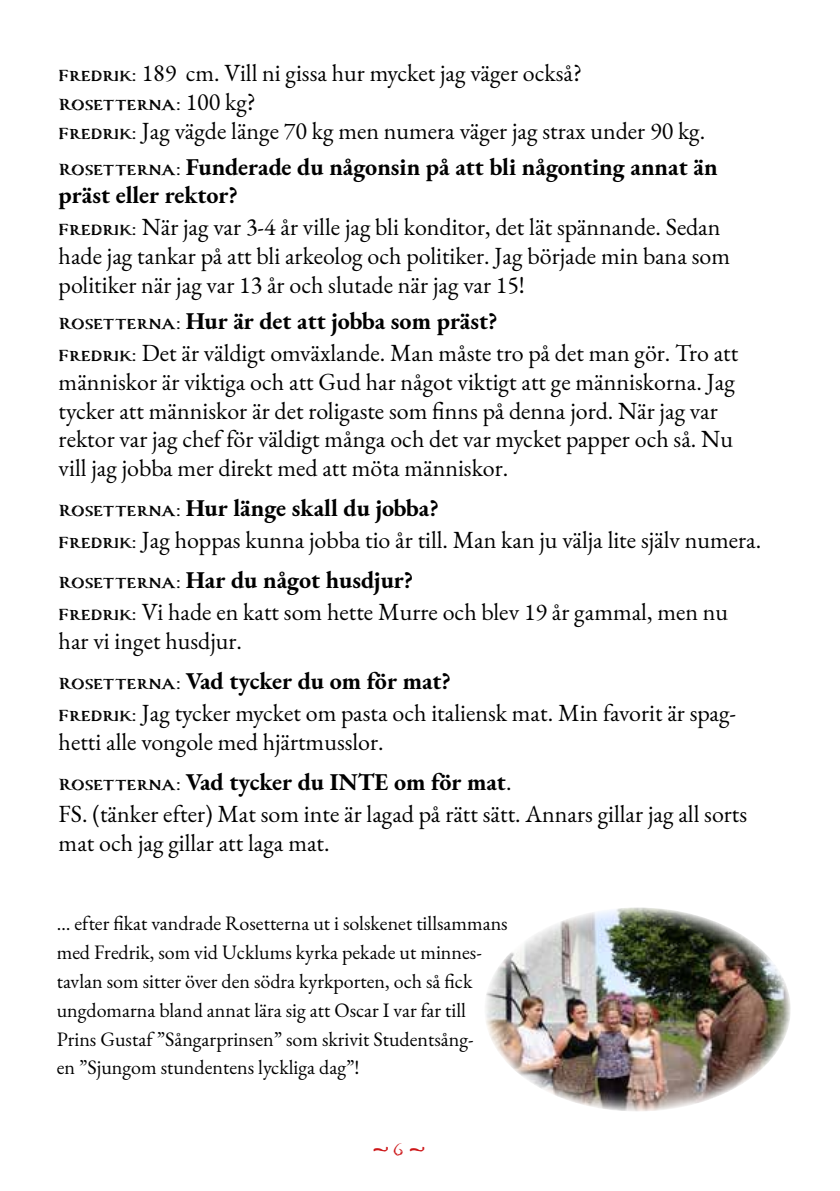
<style>
.page{position:relative;width:840px;height:1191px;background:#fff}
.page>*{position:absolute;margin:0;border:0;box-sizing:border-box;transform-origin:0 0}
.t1{font:24px/32px "EB Garamond";color:#000}
.t2{font:700 24px/40px "EB Garamond";color:#000}
.t3{font:20px/28.8px "EB Garamond";color:#000}
.t4{font:700 20px "Carta Marina";color:#000}
.t5{font:20px "Trattatello";color:#cd1719}
.s1{font-family:"Carta Marina";font-weight:700;font-size:20px}
.s2{font-family:"EB Garamond";font-weight:400;font-size:24px}
.s3{font-weight:700}
.s4{font-weight:400}
.s5{font-family:"Carta Marina";font-size:20px}
.s6{font-family:"Carta Marina"}
</style>
<div class="page">
<img style="left:485px;top:907px;width:305px;height:204px">
<p class="t1" style="left:59px;top:57px;width:524px"><span class="s1">Fredrik:</span> 189 cm. Vill ni gissa hur mycket jag väger också?</p>
<p class="t4" style="left:59px;top:92px;width:199px">Rosetterna: <span class="s2">100 kg?</span></p>
<p class="t1" style="left:59px;top:113px;width:660px;line-height:36px"><span class="s1">Fredrik:</span> Jag vägde länge 70 kg men numera väger jag strax under 90 kg.<br><span class="s1">Rosetterna:</span> <span class="s3">Funderade du någonsin på att bli någonting annat än</span></p>
<p class="t1" style="left:59px;top:179px;width:663px"><span class="s3">präst eller rektor?<br></span><span class="s1">Fredrik:</span> När jag var 3-4 år ville jag bli konditor, det lät spännande. Sedan</p>
<p class="t1" style="left:59px;top:242px;width:672px;line-height:28.8px">hade jag tankar på att bli arkeolog och politiker. Jag började min bana som politiker när jag var 13 år och slutade när jag var 15!</p>
<p class="t1" style="left:59px;top:305px;width:680px"><span class="s1">Rosetterna:</span> <span class="s3">Hur är det att jobba som präst?<br></span><span class="s1">Fredrik:</span> Det är väldigt omväxlande. Man måste tro på det man gör. Tro att</p>
<p class="t1" style="left:59px;top:367px;width:677px;line-height:28.8px">människor är viktiga och att Gud har något viktigt att ge människorna. Jag tycker att människor är det roligaste som finns på denna jord. När jag var rektor var jag chef för väldigt många och det var mycket papper och så. Nu vill jag jobba mer direkt med att möta människor.</p>
<p class="t1" style="left:59px;top:492px;width:703px"><span class="s1">Rosetterna:</span> <span class="s3">Hur länge skall du jobba?<br></span><span class="s1">Fredrik:</span> Jag hoppas kunna jobba tio år till. Man kan ju välja lite själv numera.</p>
<p class="t1" style="left:59px;top:564px;width:670px"><span class="s1">Rosetterna:</span> <span class="s3">Har du något husdjur?<br></span><span class="s1">Fredrik:</span> Vi hade en katt som hette Murre och blev 19 år gammal, men nu</p>
<p class="t2" style="left:59px;top:620px;width:394px"><span class="s4">har vi inget husdjur.<br></span><span class="s5">Rosetterna:</span> Vad tycker du om för mat?</p>
<p class="t1" style="left:59px;top:699px;width:678px;line-height:28.8px"><span class="s1">Fredrik:</span> Jag tycker mycket om pasta och italiensk mat. Min favorit är spag&shy;hetti alle vongole med hjärtmusslor.</p>
<p class="t1" style="left:59px;top:766px;width:689px"><span class="s1">Rosetterna:</span> <span class="s3">Vad tycker du INTE om för mat</span>.<br>FS. (tänker efter) Mat som inte är lagad på rätt sätt. Annars gillar jag all sorts</p>
<p class="t1" style="left:59px;top:827px;width:272px">mat och jag gillar att laga mat.</p>
<p class="t3" style="left:57px;top:909px;width:452px">… efter fikat vandrade Rosetterna ut i solskenet tillsammans med Fredrik, som vid Ucklums kyrka pekade ut minnes&shy;tavlan som sitter över den södra kyrkporten, och så fick ungdomarna bland annat lära sig att Oscar I var far till Prins Gustaf ”Sångarprinsen” som skrivit Studentsång-<br>en ”Sjungom stundentens lyckliga dag”!</p>
<p class="t5" style="left:372px;top:1136px;width:53px">– <span class="s6">6</span> –</p>
</div>
